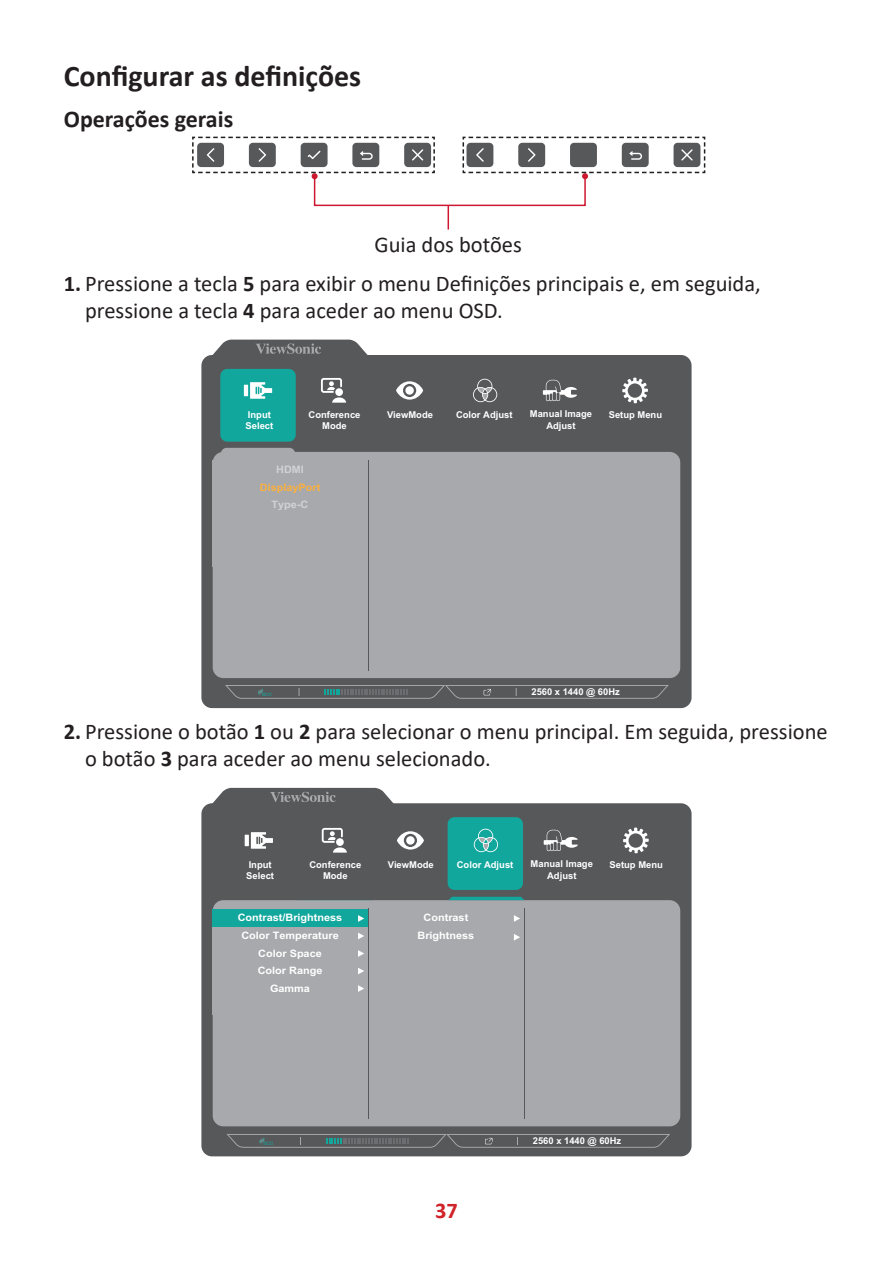
<style>
.page{position:relative;width:893px;height:1263px;background:#fff}
.page>*{position:absolute;margin:0;border:0;box-sizing:border-box;transform-origin:0 0}
.t1{font:700 30px "Calibri";color:#231f20}
.t2{font:700 24px "Calibri";color:#231f20}
.t3{font:22.5px/27px "Calibri";color:#231f20}
.t4{font:700 22.5px "Calibri";color:#d1232a}
.t5{font:700 10.2px/17.5px "Arial";color:#fff;text-align:center;scale:1.06 1}
.t6{font:700 10.2px "Arial";color:#fbb03f;scale:1.06 1}
.t7{font:700 10.2px "Arial";color:#d1d2d4;scale:1.06 1}
.t8{font:700 9.45px/11.2px "Arial";color:#fff}
.t9{font:700 9.3px "Arial";color:#fff}
.s1{font-weight:700}
</style>
<div class="page">
<div style="left:314px;top:175px;width:272px;height:31px;border:2px solid #ce182f"></div>
<svg style="left:192px;top:136px;width:244px;height:43px"></svg>
<svg style="left:462px;top:136px;width:244px;height:43px"></svg>
<svg style="left:448px;top:206px;width:1px;height:24px"></svg>
<div style="left:201px;top:355px;width:491px;height:353px;background:#57585a;border-radius:11px"></div>
<svg style="left:221px;top:448px;width:74px;height:4px"></svg>
<div style="left:213px;top:452px;width:467px;height:226px;background:#a8a9ad;border-radius:11px"></div>
<div style="left:220px;top:369px;width:76px;height:73px;background:#12a79d;border-radius:7px"></div>
<hr style="left:368px;top:460px;width:1px;height:210px;background:#57585a">
<svg style="left:225px;top:685px;width:444px;height:14px"></svg>
<svg style="left:208px;top:340px;width:160px;height:16px"></svg>
<svg style="left:622px;top:378px;width:26px;height:25px"></svg>
<svg style="left:396px;top:381px;width:27px;height:19px"></svg>
<div style="left:405px;top:386px;width:9px;height:9px;background:#fff;border-radius:50%"></div>
<svg style="left:543px;top:380px;width:34px;height:21px"></svg>
<hr style="left:244px;top:385px;width:4px;height:11px;background:#fff">
<svg style="left:250px;top:382px;width:22px;height:17px"></svg>
<svg style="left:473px;top:379px;width:24px;height:23px"></svg>
<svg style="left:321px;top:378px;width:25px;height:25px"></svg>
<div style="left:201px;top:803px;width:491px;height:353px;background:#57585a;border-radius:11px"></div>
<div style="left:213px;top:900px;width:467px;height:226px;background:#a8a9ad;border-radius:11px"></div>
<div style="left:447px;top:817px;width:76px;height:73px;background:#12a79d;border-radius:7px"></div>
<svg style="left:358px;top:985px;width:6px;height:7px"></svg>
<svg style="left:358px;top:968px;width:6px;height:6px"></svg>
<div style="left:213px;top:910px;width:155px;height:17px;background:#12a79d"></div>
<svg style="left:358px;top:915px;width:6px;height:7px"></svg>
<svg style="left:514px;top:915px;width:6px;height:7px"></svg>
<hr style="left:524px;top:908px;width:1px;height:210px;background:#57585a">
<hr style="left:368px;top:908px;width:1px;height:210px;background:#57585a">
<svg style="left:208px;top:788px;width:190px;height:16px"></svg>
<svg style="left:296px;top:900px;width:77px;height:1px"></svg>
<svg style="left:449px;top:897px;width:75px;height:3px"></svg>
<svg style="left:514px;top:934px;width:6px;height:6px"></svg>
<svg style="left:226px;top:1134px;width:444px;height:14px"></svg>
<svg style="left:358px;top:950px;width:6px;height:7px"></svg>
<svg style="left:358px;top:932px;width:6px;height:7px"></svg>
<svg style="left:623px;top:828px;width:26px;height:25px"></svg>
<svg style="left:397px;top:831px;width:27px;height:18px"></svg>
<div style="left:406px;top:836px;width:9px;height:9px;background:#fff;border-radius:50%"></div>
<svg style="left:544px;top:830px;width:34px;height:21px"></svg>
<hr style="left:245px;top:835px;width:4px;height:11px;background:#fff">
<svg style="left:251px;top:832px;width:22px;height:17px"></svg>
<svg style="left:474px;top:829px;width:24px;height:23px"></svg>
<svg style="left:322px;top:828px;width:25px;height:25px"></svg>
<h1 class="t1" style="left:64px;top:55px;width:299px">Configurar as definições</h1>
<p class="t2" style="left:64px;top:102px;width:171px">Operações gerais</p>
<p class="t3" style="left:374px;top:230px;width:149px">Guia dos botões</p>
<p class="t3" style="left:85px;top:270px;width:677px;text-indent:-21px"><span class="s1">1.</span> Pressione a tecla <span class="s1">5</span> para exibir o menu Definições principais e, em seguida, pressione a tecla <span class="s1">4</span> para aceder ao menu OSD.</p>
<p class="t8" style="left:245px;top:409px;width:29px">Input<br>Select</p>
<p class="t8" style="left:309px;top:409px;width:53px;text-align:center">Conference<br>Mode</p>
<p class="t7" style="left:276px;top:462px;width:28px">HDMI</p>
<p class="t6" style="left:260px;top:480px;width:59px">DisplayPort</p>
<p class="t7" style="left:272px;top:497px;width:36px">Type-C</p>
<p class="t8" style="left:387px;top:409px;width:47px">ViewMode</p>
<p class="t8" style="left:456px;top:409px;width:58px">Color Adjust</p>
<p class="t8" style="left:530px;top:409px;width:64px">Manual Image</p>
<p class="t8" style="left:609px;top:409px;width:55px">Setup Menu</p>
<p class="t8" style="left:546px;top:420px;width:31px">Adjust</p>
<p class="t9" style="left:531px;top:685px;width:90px">2560 x 1440 @ 60Hz</p>
<p class="t3" style="left:85px;top:718px;width:744px;text-indent:-21px"><span class="s1">2.</span> Pressione o botão <span class="s1">1</span> ou <span class="s1">2</span> para selecionar o menu principal. Em seguida, pressione o botão <span class="s1">3</span> para aceder ao menu selecionado.</p>
<p class="t8" style="left:246px;top:859px;width:29px">Input<br>Select</p>
<p class="t8" style="left:309px;top:859px;width:53px;text-align:center">Conference<br>Mode</p>
<p class="t8" style="left:388px;top:859px;width:47px">ViewMode</p>
<p class="t8" style="left:457px;top:859px;width:58px">Color Adjust</p>
<p class="t8" style="left:531px;top:858px;width:64px">Manual Image</p>
<p class="t8" style="left:609px;top:859px;width:55px">Setup Menu</p>
<p class="t8" style="left:547px;top:870px;width:31px">Adjust</p>
<p class="t5" style="left:238px;top:909px;width:100px">Contrast/Brightness<br>Color Temperature<br>Color Space<br>Color Range<br>Gamma</p>
<p class="t5" style="left:417px;top:909px;width:55px">Contrast<br>Brightness</p>
<p class="t4" style="left:435px;top:1194px;width:24px">37</p>
<p class="t9" style="left:533px;top:1134px;width:90px">2560 x 1440 @ 60Hz</p>
</div>
